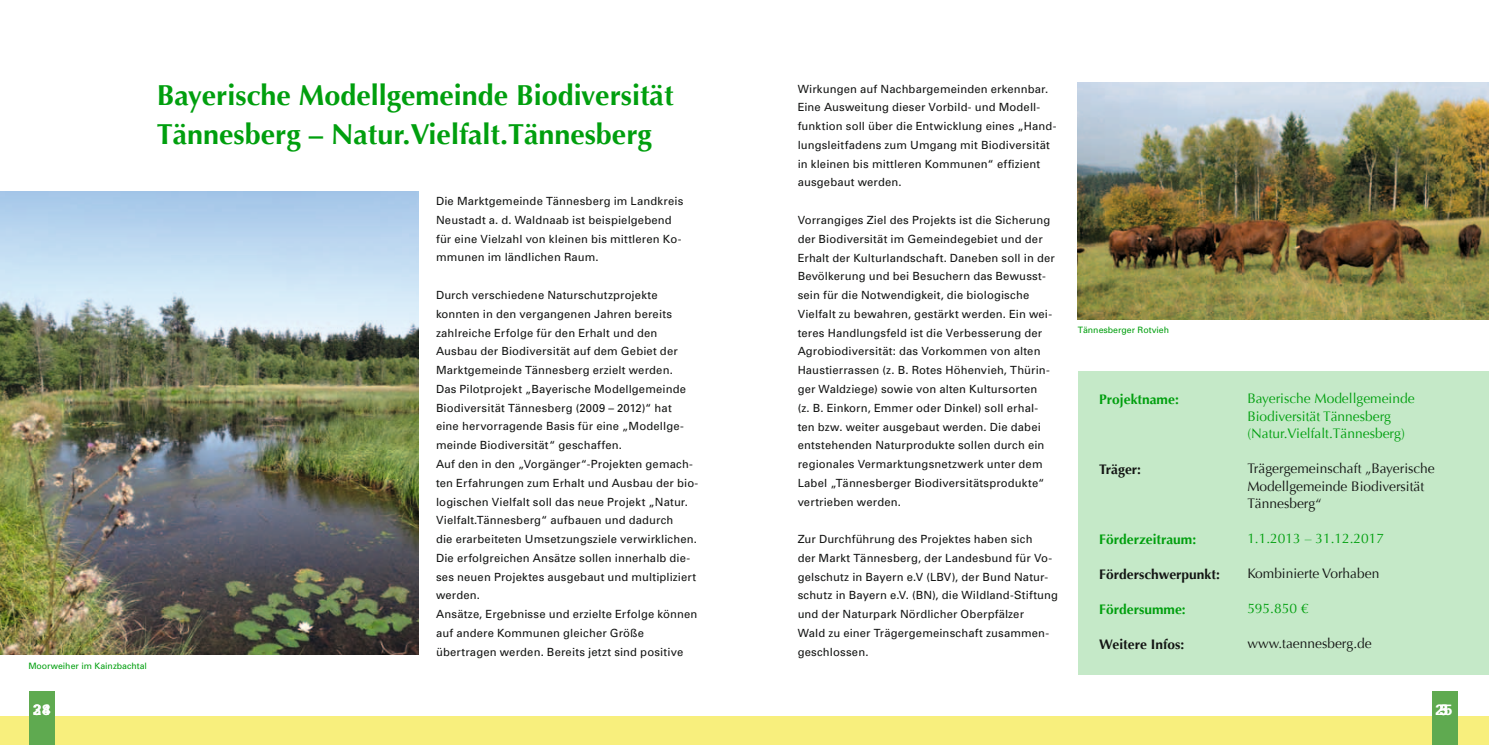
<style>
.page{position:relative;width:1489px;height:745px;background:#fff}
.page>*{position:absolute;margin:0;border:0;box-sizing:border-box;transform-origin:0 0}
.t1{font:700 28.75px/38.8px "Optima";color:#009f0e}
.t2{font:700 15px "Univers";color:#fff}
.t3{font:13.75px/17.5px "Optima";color:#131413}
.t4{font:13.75px/17.5px "Optima";color:#009f0e}
.t5{font:700 13.75px "Optima";color:#009f0e}
.t6{font:700 13.75px "Optima";color:#131413}
.t7{font:11.25px/18.8px "Univers";letter-spacing:.015em;color:#131413}
.Firmierung{font:8.75px "Univers";color:#009f0e}
</style>
<div class="page">
<div style="left:0;top:715px;width:1488px;height:29px;background:#f8ef7d"></div>
<div style="left:29px;top:691px;width:26px;height:53px;background:#5faa50"></div>
<div style="left:1431px;top:691px;width:26px;height:53px;background:#5faa50"></div>
<img style="left:1077px;top:82px;width:411px;height:237px">
<div style="left:1078px;top:371px;width:410px;height:303px;background:#c5e9c8"></div>
<img style="left:0;top:192px;width:418px;height:461px">
<h1 class="t1" style="left:157px;top:76px;width:518px">Bayerische Modellgemeinde Biodiversität<br>Tännesberg – Natur.Vielfalt.Tännesberg</h1>
<p class="Firmierung" style="left:28px;top:660px;width:120px">Moorweiher im Kainzbachtal</p>
<p class="t7" style="left:436px;top:191px;width:249px">Die Marktgemeinde Tännesberg im Landkreis Neustadt a. d. Waldnaab ist beispielgebend für eine Vielzahl von kleinen bis mittleren Ko&shy;mmunen im ländlichen Raum.</p>
<p class="t7" style="left:436px;top:285px;width:264px">Durch verschiedene Naturschutzprojekte konnten in den vergangenen Jahren bereits zahlreiche Erfolge für den Erhalt und den Ausbau der Biodiversität auf dem Gebiet der Marktgemeinde Tännesberg erzielt werden.<br>Das Pilotprojekt „Bayerische Modellgemeinde Biodiversität Tännesberg (2009 – 2012)“ hat<br>eine hervorragende Basis für eine „Modellge&shy;meinde Biodiversität“ geschaffen.<br>Auf den in den „Vorgänger“-Projekten gemach&shy;ten Erfahrungen zum Erhalt und Ausbau der bio&shy;logischen Vielfalt soll das neue Projekt „Natur.<br>Vielfalt.Tännesberg“ aufbauen und dadurch<br>die erarbeiteten Umsetzungsziele verwirklichen.<br>Die erfolgreichen Ansätze sollen innerhalb die&shy;ses neuen Projektes ausgebaut und multipliziert werden.<br>Ansätze, Ergebnisse und erzielte Erfolge können auf andere Kommunen gleicher Größe übertragen werden. Bereits jetzt sind positive</p>
<p class="t7" style="left:797px;top:79px;width:260px">Wirkungen auf Nachbargemeinden erkennbar.<br>Eine Ausweitung dieser Vorbild- und Modell&shy;funktion soll über die Entwicklung eines „Hand&shy;lungsleitfadens zum Umgang mit Biodiversität in kleinen bis mittleren Kommunen“ effizient ausgebaut werden.</p>
<p class="t7" style="left:797px;top:210px;width:259px">Vorrangiges Ziel des Projekts ist die Sicherung der Biodiversität im Gemeindegebiet und der Erhalt der Kulturlandschaft. Daneben soll in der Bevölkerung und bei Besuchern das Bewusst&shy;sein für die Notwendigkeit, die biologische Vielfalt zu bewahren, gestärkt werden. Ein wei&shy;teres Handlungsfeld ist die Verbesserung der Agrobiodiversität: das Vorkommen von alten Haustierrassen (z. B. Rotes Höhenvieh, Thürin&shy;ger Waldziege) sowie von alten Kultursorten<br>(z. B. Einkorn, Emmer oder Dinkel) soll erhal&shy;ten bzw. weiter ausgebaut werden. Die dabei entstehenden Naturprodukte sollen durch ein regionales Vermarktungsnetzwerk unter dem Label „Tännesberger Biodiversitätsprodukte“ vertrieben werden.</p>
<p class="t7" style="left:797px;top:529px;width:262px">Zur Durchführung des Projektes haben sich<br>der Markt Tännesberg, der Landesbund für Vo&shy;gelschutz in Bayern e.V (LBV), der Bund Natur&shy;schutz in Bayern e.V. (BN), die Wildland-Stiftung und der Naturpark Nördlicher Oberpfälzer<br>Wald zu einer Trägergemeinschaft zusammen&shy;geschlossen.</p>
<p class="Firmierung" style="left:1077px;top:324px;width:93px">Tännesberger Rotvieh</p>
<p class="t5" style="left:1099px;top:390px;width:81px">Projektname:</p>
<p class="t6" style="left:1099px;top:460px;width:43px">Träger:</p>
<p class="t5" style="left:1099px;top:530px;width:98px">Förderzeitraum:</p>
<p class="t6" style="left:1099px;top:565px;width:122px">Förderschwerpunkt:</p>
<p class="t5" style="left:1099px;top:600px;width:88px">Fördersumme:</p>
<p class="t6" style="left:1099px;top:635px;width:86px">Weitere Infos:</p>
<p class="t4" style="left:1247px;top:389px;width:169px">Bayerische Modellgemeinde<br>Biodiversität Tännesberg (Natur.Vielfalt.Tännesberg)</p>
<p class="t3" style="left:1247px;top:459px;width:189px">Trägergemeinschaft „Bayerische<br>Modellgemeinde Biodiversität<br>Tännesberg“</p>
<p class="t4" style="left:1247px;top:529px;width:138px">1.1.2013 – 31.12.2017</p>
<p class="t3" style="left:1247px;top:564px;width:133px">Kombinierte Vorhaben</p>
<p class="t4" style="left:1247px;top:599px;width:63px">595.850 €</p>
<p class="t3" style="left:1247px;top:634px;width:126px">www.taennesberg.de</p>
<p class="t2" style="left:33px;top:699px;width:19px">3824</p>
<h2 class="t2" style="left:1435px;top:699px;width:19px">2 535</h2>
</div>
